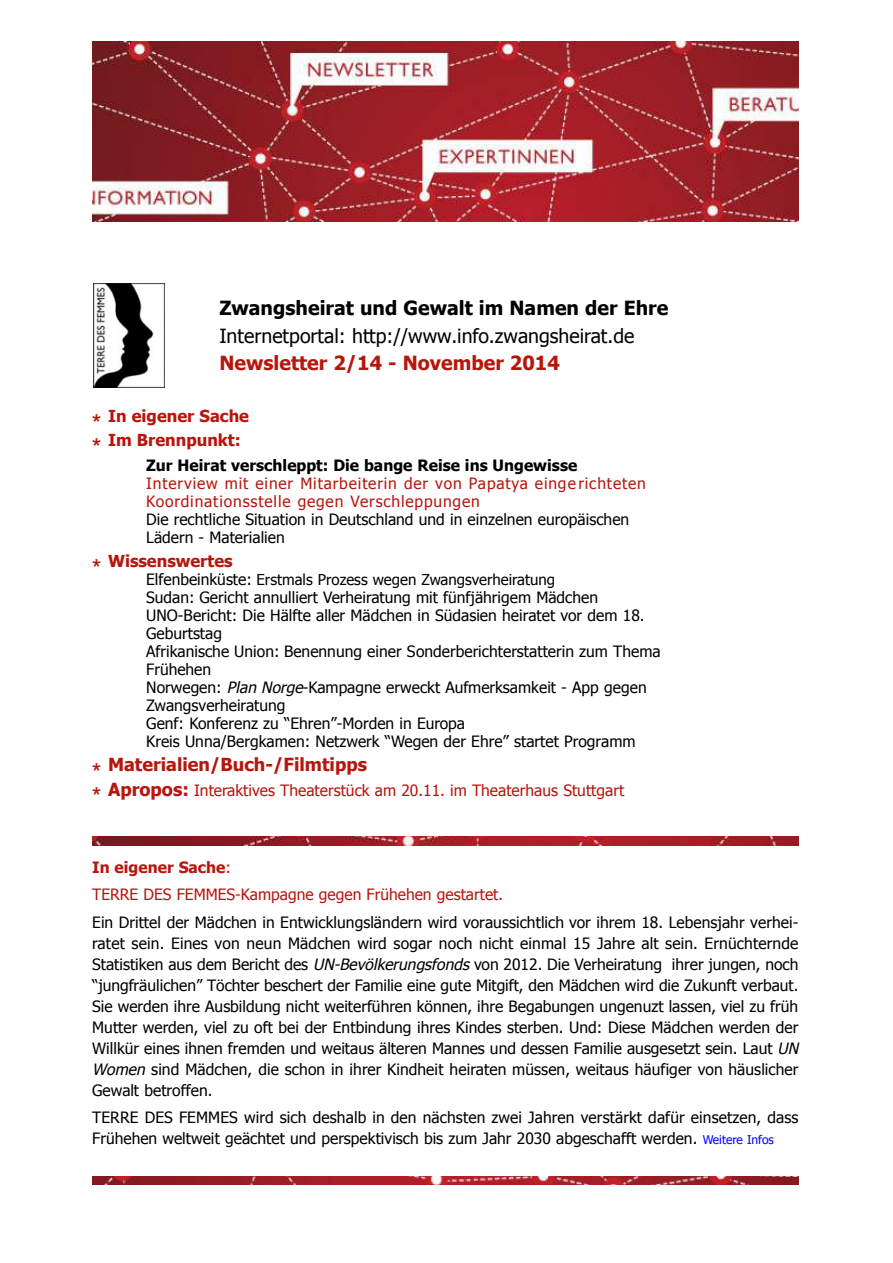
<style>
.page{position:relative;width:893px;height:1263px;background:#fff}
.page>*{position:absolute;margin:0;border:0;box-sizing:border-box;transform-origin:0 0}
.t1{font:19.5px "Tahoma";color:#000}
.t2{font:700 19.5px "Tahoma";color:#000}
.t3{font:700 19.5px "Tahoma";color:#b7160d}
.t4{font:700 18px "Tahoma";color:#b7160d}
.t5{font:700 16.5px/24.5px "Tahoma";color:#b7160d}
.t6{font:15.6px/18px "Tahoma";color:#000}
.t7{font:15.6px/27.3px "Tahoma";color:#b7160d}
.t8{font:15.6px/18px "Tahoma";letter-spacing:.05em;color:#b7160d}
.t9{font:700 15.6px "Tahoma";color:#000}
.t10{font:15px "Tahoma";color:#000}
.s1{font-family:"Thonburi";font-size:18px}
.s2{font-size:15.6px}
.s3{font-style:italic}
.s4{font-family:"Thonburi"}
.s5{font-family:"Thonburi";font-weight:700;font-size:18px}
.s6{font-weight:700;font-size:18px}
.s7{font-weight:700}
.s8{font-size:12px;color:#00f}
</style>
<div class="page">
<img style="left:92px;top:41px;width:706px;height:180px">
<img style="left:93px;top:284px;width:71px;height:104px">
<img style="left:92px;top:836px;width:706px;height:10px">
<img style="left:92px;top:1176px;width:706px;height:9px">
<p class="t2" style="left:219px;top:300px;width:450px">Zwangsheirat und Gewalt im Namen der Ehre</p>
<p class="t1" style="left:219px;top:327px;width:416px">Internetportal: http://www.info.zwangsheirat.de</p>
<p class="t3" style="left:219px;top:356px;width:342px">Newsletter 2/14 - November 2014</p>
<p class="t5" style="left:92px;top:405px;width:158px"><span class="s1">*</span> In eigener Sache <span class="s1">*</span> Im Brennpunkt:</p>
<p class="t9" style="left:146px;top:459px;width:432px">Zur Heirat verschleppt: Die bange Reise ins Ungewisse</p>
<p class="t8" style="left:146px;top:475px;width:501px">Interview mit einer Mita rb e iterin der von Pa p a tya einge richteten<br>Ko o rd in a tio n s s te lle gegen Ve rs c h le p p u n g e n</p>
<p class="t6" style="left:146px;top:511px;width:484px">Die rechtliche Situation in Deutschland und in einzelnen europäischen<br>Lädern - Materialien</p>
<p class="t5" style="left:92px;top:550px;width:142px"><span class="s1">*</span> Wissenswertes</p>
<p class="t10" style="left:146px;top:572px;width:410px"><span class="s2">Elfenbeinküste:</span> Erstmals Prozess wegen Zwangsverheiratung</p>
<p class="t6" style="left:146px;top:589px;width:516px">Sudan: Gericht annulliert Verheiratung mit fünfjährigem Mädchen UNO-Bericht: Die Hälfte aller Mädchen in Südasien heiratet vor dem 18.<br>Geburtstag<br>Afrikanische Union: Benennung einer Sonderberichterstatterin zum Thema Frühehen<br>Norwegen: <span class="s3">Plan Norge</span>-Kampagne erweckt Aufmerksamkeit - App gegen Zwangsverheiratung<br>Genf: Konferenz zu “Ehren”-Morden in Europa<br>Kreis Unna/Bergkamen: Netzwerk “Wegen der Ehre” startet Programm</p>
<p class="t4" style="left:92px;top:757px;width:276px"><span class="s4">*</span> Materialien/Buch-/Filmtipps</p>
<p class="t7" style="left:92px;top:777px;width:533px"><span class="s5">*</span> <span class="s6">Apropos:</span> Interaktives Theaterstück am 20.11. im Theaterhaus Stuttgart</p>
<p class="t7" style="left:92px;top:855px;width:412px"><span class="s7">In eigener Sache</span>:<br>TERRE DES FEMMES-Kampagne gegen Frühehen gestartet.</p>
<p class="t6" style="left:92px;top:912px;width:711px;line-height:21px">Ein Drittel der Mädchen in Entwicklungsländern wird voraussichtlich vor ihrem 18. Lebensjahr verhei&shy;ratet sein. Eines von neun Mädchen wird sogar noch nicht einmal 15 Jahre alt sein. Ernüchternde Statistiken aus dem Bericht des <span class="s3">UN-Bevölkerungsfonds</span>von 2012. Die Verheiratung ihrer jungen, noch “jungfräulichen” Töchter beschert der Familie eine gute Mitgift, den Mädchen wird die Zukunft verbaut.<br>Sie werden ihre Ausbildung nicht weiterführen können, ihre Begabungen ungenuzt lassen, viel zu früh Mutter werden, viel zu oft bei der Entbindung ihres Kindes sterben. Und: Diese Mädchen werden der Willkür eines ihnen fremden und weitaus älteren Mannes und dessen Familie ausgesetzt sein. Laut <span class="s3">UN Women</span> sind Mädchen, die schon in ihrer Kindheit heiraten müssen, weitaus häufiger von häuslicher Gewalt betroffen.</p>
<p class="t6" style="left:92px;top:1108px;width:707px;line-height:20.9px">TERRE DES FEMMES wird sich deshalb in den nächsten zwei Jahren verstärkt dafür einsetzen, dass<br>Frühehen weltweit geächtet und perspektivisch bis zum Jahr 2030 abgeschafft werden. <span class="s8">Weitere Infos</span></p>
</div>
